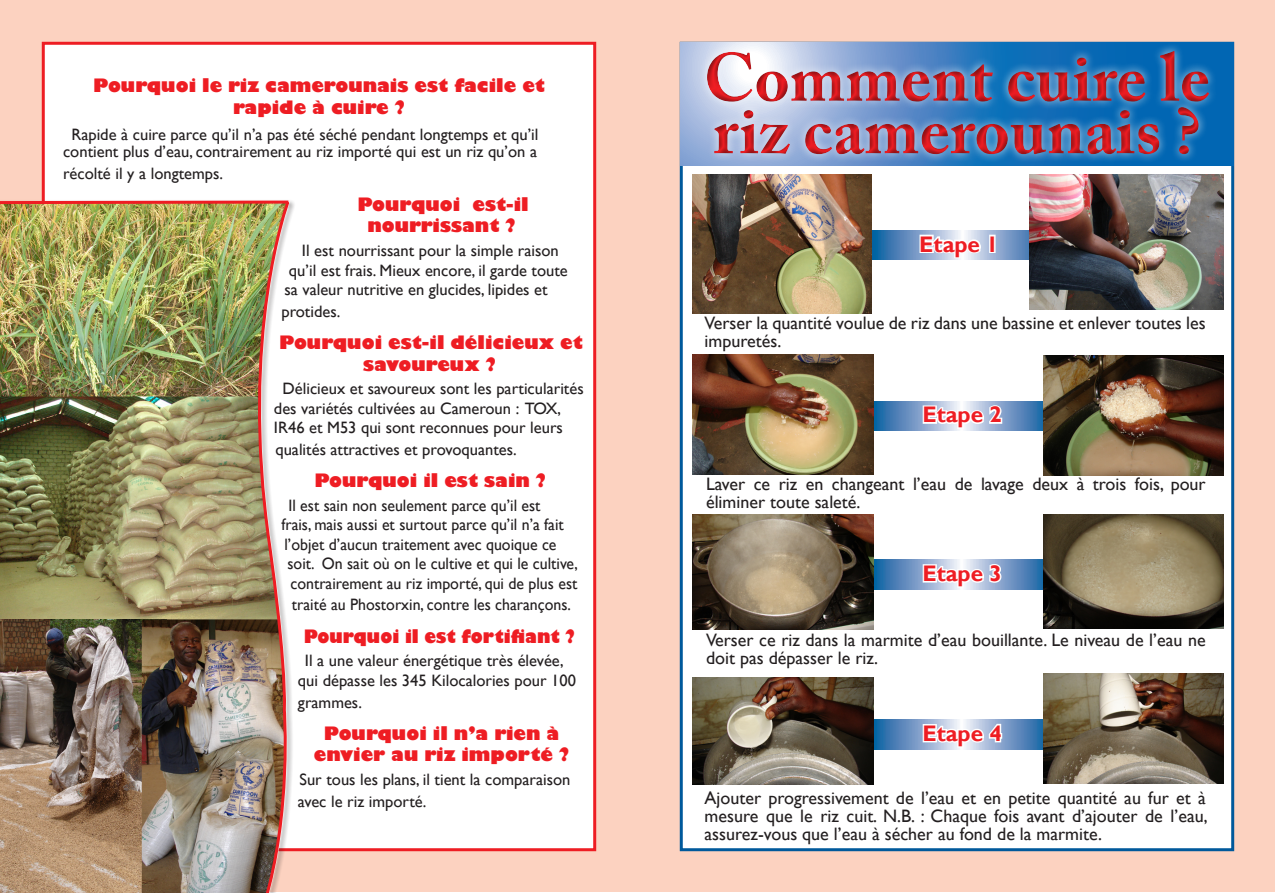
<style>
.page{position:relative;width:1276px;height:893px;background:#fff}
.page>*{position:absolute;margin:0;border:0;box-sizing:border-box;transform-origin:0 0}
.t1{font:700 67.5px/52.5px "Adobe Caslon Pro";color:#ee1d23}
.Intitulé_3{font:700 22.5px "Gill Sans";color:#ee1d23}
.Corps_2{font:18px/18px "Gill Sans";color:#231f20}
.t2{font:800 18px/21.6px "Gill Sans";color:#ee1d23;text-align:center}
.t3{font:800 18px "Gill Sans";color:#ee1d23;scale:.93 1}
.t4{font:16.5px/19.5px "Gill Sans";color:#231f20}
.t5{font:16.5px "Gill Sans";color:#231f20;scale:.96 1}
</style>
<div class="page">
<div style="left:1px;top:1px;width:1274px;height:891px;background:#fcd2c0"></div>
<div style="left:42px;top:42px;width:554px;height:809px;background:#fff;border:3px solid #ee1d23"></div>
<div style="left:0;top:199px;width:302px;height:694px;background:#231f20;opacity:.75"></div>
<img style="left:0;top:199px;width:292px;height:694px">
<div style="left:680px;top:42px;width:554px;height:809px;background:#fff;border:3px solid #00599b"></div>
<svg style="left:873px;top:401px;width:170px;height:29px;background:#5586b8"></svg>
<svg style="left:871px;top:233px;width:158px;height:27px;background:#608cbc"></svg>
<svg style="left:873px;top:560px;width:170px;height:29px;background:#5586b8"></svg>
<svg style="left:873px;top:720px;width:170px;height:29px;background:#5183b7"></svg>
<svg style="left:921px;top:403px;width:82px;height:27px"></svg>
<svg style="left:918px;top:233px;width:64px;height:27px"></svg>
<div style="left:989px;top:235px;width:6px;height:18px;border:3px solid #fff"></div>
<svg style="left:921px;top:562px;width:82px;height:27px"></svg>
<svg style="left:921px;top:721px;width:82px;height:28px"></svg>
<img style="left:692px;top:354px;width:181px;height:120px">
<img style="left:692px;top:677px;width:181px;height:107px">
<img style="left:1043px;top:355px;width:181px;height:121px">
<img style="left:1029px;top:233px;width:195px;height:76px">
<img style="left:692px;top:514px;width:181px;height:115px">
<img style="left:1043px;top:514px;width:181px;height:115px">
<img style="left:1043px;top:673px;width:181px;height:111px">
<img style="left:692px;top:201px;width:179px;height:112px">
<div style="left:697px;top:41px;width:579px;height:192px;background:#fff;opacity:.75"></div>
<div style="left:680px;top:30px;width:596px;height:171px;background:#231f20;opacity:.5"></div>
<p class="t2" style="left:93px;top:76px;width:453px">Pourquoi le riz camerounais est facile et</p>
<p class="t2" style="left:233px;top:98px;width:173px">rapide à cuire ?</p>
<p class="t4" style="left:63px;top:126px;width:477px;line-height:17.2px;text-align:center">Rapide à cuire parce qu’il n’a pas été séché pendant longtemps et qu’il contient plus d’eau, contrairement au riz importé qui est un riz qu’on a</p>
<p class="t4" style="left:63px;top:163px;width:161px">récolté il y a longtemps.</p>
<p class="t2" style="left:357px;top:195px;width:173px">Pourquoi est-il nourrissant ?</p>
<p class="t4" style="left:284px;top:241px;width:285px;text-indent:18px">Il est nourrissant pour la simple raison qu’il est frais. Mieux encore, il garde toute sa valeur nutritive en glucides, lipides et</p>
<p class="t4" style="left:281px;top:302px;width:60px">protides.</p>
<p class="t2" style="left:279px;top:333px;width:305px">Pourquoi est-il délicieux et savoureux ?</p>
<p class="t4" style="left:274px;top:379px;width:311px;text-indent:9px">Délicieux et savoureux sont les particularités des variétés cultivées au Cameroun : TOX,<br>IR46 et M53 qui sont reconnues pour leurs</p>
<p class="t4" style="left:275px;top:440px;width:243px">qualités attractives et provoquantes.</p>
<p class="t2" style="left:314px;top:471px;width:233px">Pourquoi il est sain ?</p>
<p class="t5" style="left:288px;top:496px;width:264px">Il est sain non seulement parce qu’il est</p>
<p class="t5" style="left:281px;top:515px;width:295px">frais, mais aussi et surtout parce qu’il n’a fait</p>
<p class="t5" style="left:284px;top:535px;width:285px">l’objet d’aucun traitement avec quoique ce</p>
<p class="t5" style="left:287px;top:554px;width:304px">soit. On sait où on le cultive et qui le cultive,</p>
<p class="t5" style="left:290px;top:574px;width:300px">contrairement au riz importé, qui de plus est</p>
<p class="t5" style="left:292px;top:595px;width:292px">traité au Phostorxin, contre les charançons.</p>
<p class="t3" style="left:304px;top:625px;width:293px">Pourquoi il est fortifiant ?</p>
<p class="t4" style="left:298px;top:651px;width:279px;text-align:center">Il a une valeur énergétique très élevée, qui dépasse les 345 Kilocalories pour 100</p>
<p class="t4" style="left:298px;top:693px;width:65px">grammes.</p>
<p class="t2" style="left:314px;top:724px;width:257px">Pourquoi il n’a rien à envier au riz importé ?</p>
<p class="t4" style="left:298px;top:769px;width:274px;line-height:21.6px">Sur tous les plans, il tient la comparaison avec le riz importé.</p>
<h1 class="t1" style="left:703px;top:51px;width:508px">Comment cuire le riz camerounais ?</h1>
<p class="Intitulé_3" style="left:919px;top:230px;width:81px">Etape 1</p>
<p class="Corps_2" style="left:704px;top:314px;width:503px">Verser la quantité voulue de riz dans une bassine et enlever toutes les impuretés.</p>
<p class="Intitulé_3" style="left:922px;top:401px;width:81px">Etape 2</p>
<p class="Corps_2" style="left:706px;top:475px;width:501px">Laver ce riz en changeant l’eau de lavage deux à trois fois, pour éliminer toute saleté.</p>
<p class="Intitulé_3" style="left:922px;top:560px;width:81px">Etape 3</p>
<p class="Corps_2" style="left:706px;top:632px;width:501px">Verser ce riz dans la marmite d’eau bouillante. Le niveau de l’eau ne doit pas dépasser le riz.</p>
<p class="Intitulé_3" style="left:922px;top:720px;width:81px">Etape 4</p>
<p class="Corps_2" style="left:704px;top:790px;width:504px;text-align:justify">Ajouter progressivement de l’eau et en petite quantité au fur et à mesure que le riz cuit. N.B. : Chaque fois avant d’ajouter de l’eau, assurez-vous que l’eau à sécher au fond de la marmite.</p>
</div>
